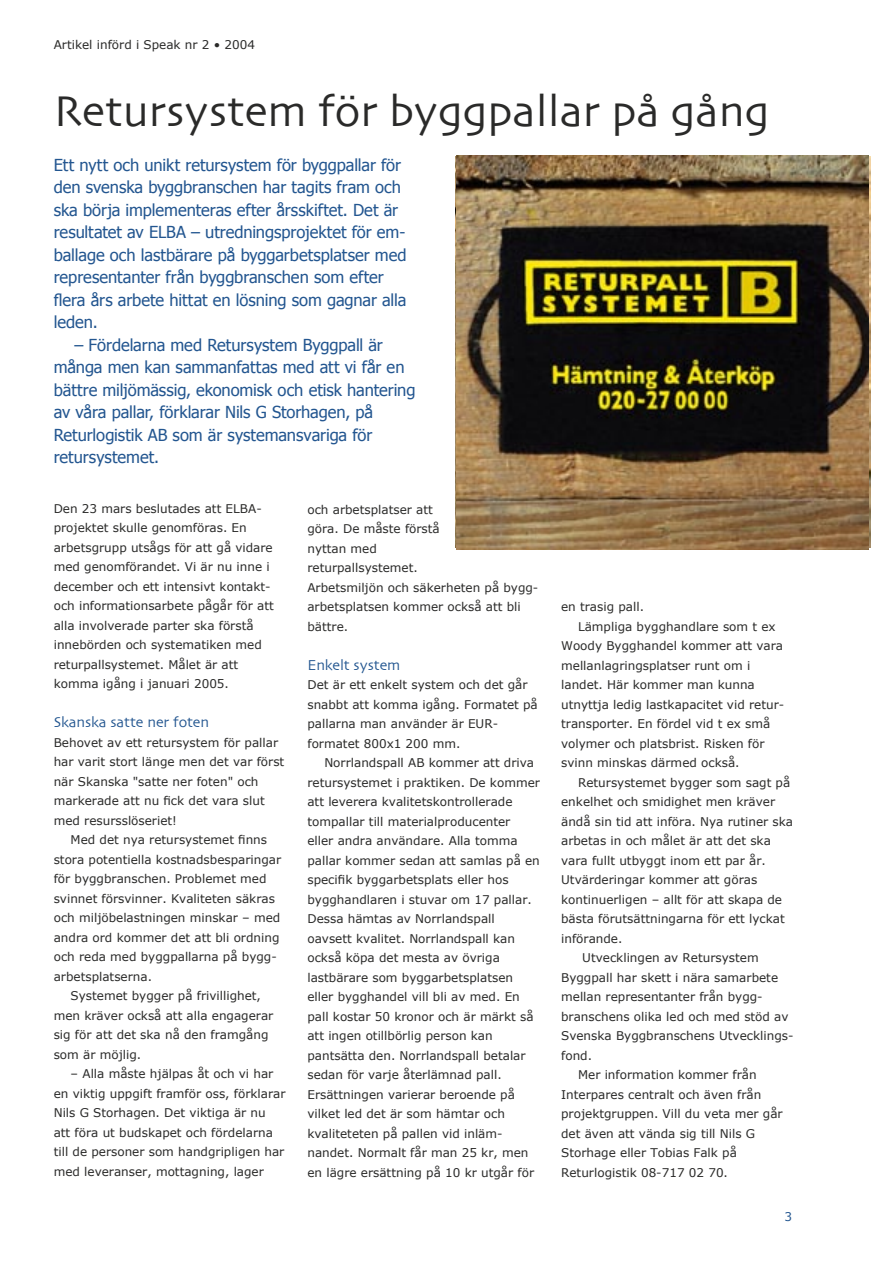
<style>
.page{position:relative;width:893px;height:1263px;background:#fff}
.page>*{position:absolute;margin:0;border:0;box-sizing:border-box;transform-origin:0 0}
.t1{font:45px "Skia";color:#2a2a29}
.t2{font:16.5px/22.5px "Tahoma";letter-spacing:-.005em;color:#235690}
.t3{font:15px "Skia";letter-spacing:-.01em;color:#235690}
.t4{font:12px/19.5px "Verdana";color:#2a2a29}
.t5{font:12px "Verdana";color:#235690}
</style>
<div class="page">
<img style="left:456px;top:156px;width:413px;height:394px">
<p class="t4" style="left:54px;top:34px;width:203px">Artikel införd i Speak nr 2 • 2004</p>
<h1 class="t1" style="left:54px;top:84px;width:717px">Retursystem för byggpallar på gång</h1>
<p class="t2" style="left:54px;top:153px;width:354px">Ett nytt och unikt retursystem för byggpallar för den svenska byggbranschen har tagits fram och ska börja implementeras efter årsskiftet. Det är resultatet av ELBA – utredningsprojektet för em&shy;ballage och lastbärare på byggarbetsplatser med representanter från byggbranschen som efter flera års arbete hittat en lösning som gagnar alla leden.</p>
<p class="t2" style="left:54px;top:333px;width:363px;text-indent:21px">– Fördelarna med Retursystem Byggpall är många men kan sammanfattas med att vi får en bättre miljömässig, ekonomisk och etisk hantering av våra pallar, förklarar Nils G Storhagen, på Returlogistik AB som är systemansvariga för retursystemet.</p>
<p class="t4" style="left:54px;top:498px;width:222px">Den 23 mars beslutades att ELBA&shy;projektet skulle genomföras. En arbetsgrupp utsågs för att gå vidare med genomförandet. Vi är nu inne i december och ett intensivt kontakt&shy;och informationsarbete pågår för att alla involverade parter ska förstå innebörden och systematiken med returpallsystemet. Målet är att komma igång i januari 2005.</p>
<p class="t3" style="left:54px;top:713px;width:157px">Skanska satte ner foten</p>
<p class="t4" style="left:54px;top:732px;width:232px">Behovet av ett retursystem för pallar har varit stort länge men det var först när Skanska "satte ner foten" och markerade att nu fick det vara slut med resursslöseriet!</p>
<p class="t4" style="left:71px;top:830px;width:198px">Med det nya retursystemet finns</p>
<p class="t4" style="left:54px;top:849px;width:229px">stora potentiella kostnadsbesparingar</p>
<p class="t4" style="left:54px;top:869px;width:214px">för byggbranschen. Problemet med</p>
<p class="t4" style="left:54px;top:888px;width:223px">svinnet försvinner. Kvaliteten säkras</p>
<p class="t4" style="left:54px;top:908px;width:228px">och miljöbelastningen minskar – med</p>
<p class="t4" style="left:54px;top:927px;width:227px">andra ord kommer det att bli ordning</p>
<p class="t4" style="left:54px;top:947px;width:225px">och reda med byggpallarna på bygg-</p>
<p class="t4" style="left:54px;top:966px;width:100px">arbetsplatserna.</p>
<p class="t4" style="left:71px;top:986px;width:192px">Systemet bygger på frivillighet,</p>
<p class="t4" style="left:54px;top:1005px;width:221px">men kräver också att alla engagerar</p>
<p class="t4" style="left:54px;top:1025px;width:216px">sig för att det ska nå den framgång</p>
<p class="t4" style="left:54px;top:1044px;width:89px">som är möjlig.</p>
<p class="t4" style="left:54px;top:1064px;width:233px;text-indent:17px">– Alla måste hjälpas åt och vi har en viktig uppgift framför oss, förklarar Nils G Storhagen. Det viktiga är nu<br>att föra ut budskapet och fördelarna till de personer som handgripligen har med leveranser, mottagning, lager</p>
<p class="t4" style="left:307px;top:499px;width:232px">och arbetsplatser att<br>göra. De måste förstå<br>nyttan med<br>returpallsystemet.<br>Arbetsmiljön och säkerheten på bygg&shy;arbetsplatsen kommer också att bli bättre.</p>
<p class="t3" style="left:307px;top:656px;width:94px">Enkelt system</p>
<p class="t4" style="left:307px;top:675px;width:232px">Det är ett enkelt system och det går snabbt att komma igång. Formatet på pallarna man använder är EUR&shy;formatet 800x1 200 mm.</p>
<p class="t4" style="left:307px;top:753px;width:234px;text-indent:17px">Norrlandspall AB kommer att driva retursystemet i praktiken. De kommer att leverera kvalitetskontrollerade tompallar till materialproducenter<br>eller andra användare. Alla tomma pallar kommer sedan att samlas på en specifik byggarbetsplats eller hos bygghandlaren i stuvar om 17 pallar.<br>Dessa hämtas av Norrlandspall oavsett kvalitet. Norrlandspall kan också köpa det mesta av övriga lastbärare som byggarbetsplatsen eller bygghandel vill bli av med. En pall kostar 50 kronor och är märkt så att ingen otillbörlig person kan pantsätta den. Norrlandspall betalar sedan för varje återlämnad pall.<br>Ersättningen varierar beroende på vilket led det är som hämtar och kvaliteteten på pallen vid inläm&shy;nandet. Normalt får man 25 kr, men en lägre ersättning på 10 kr utgår för</p>
<p class="t4" style="left:561px;top:597px;width:84px">en trasig pall.</p>
<p class="t4" style="left:578px;top:616px;width:199px">Lämpliga bygghandlare som t ex</p>
<p class="t4" style="left:561px;top:636px;width:223px">Woody Bygghandel kommer att vara</p>
<p class="t4" style="left:561px;top:655px;width:191px">mellanlagringsplatser runt om i</p>
<p class="t4" style="left:561px;top:675px;width:195px">landet. Här kommer man kunna</p>
<p class="t4" style="left:561px;top:694px;width:225px">utnyttja ledig lastkapacitet vid retur-</p>
<p class="t4" style="left:561px;top:714px;width:211px">transporter. En fördel vid t ex små</p>
<p class="t4" style="left:561px;top:733px;width:205px">volymer och platsbrist. Risken för</p>
<p class="t4" style="left:561px;top:753px;width:180px">svinn minskas därmed också.</p>
<p class="t4" style="left:578px;top:772px;width:214px">Retursystemet bygger som sagt på</p>
<p class="t4" style="left:561px;top:792px;width:215px">enkelhet och smidighet men kräver</p>
<p class="t4" style="left:561px;top:811px;width:233px">ändå sin tid att införa. Nya rutiner ska</p>
<p class="t4" style="left:561px;top:831px;width:211px">arbetas in och målet är att det ska</p>
<p class="t4" style="left:561px;top:850px;width:206px">vara fullt utbyggt inom ett par år.</p>
<p class="t4" style="left:561px;top:870px;width:198px">Utvärderingar kommer att göras</p>
<p class="t4" style="left:561px;top:889px;width:222px">kontinuerligen – allt för att skapa de</p>
<p class="t4" style="left:561px;top:909px;width:225px">bästa förutsättningarna för ett lyckat</p>
<p class="t4" style="left:561px;top:928px;width:63px">införande.</p>
<p class="t4" style="left:582px;top:948px;width:178px">Utvecklingen av Retursystem</p>
<p class="t4" style="left:561px;top:967px;width:218px">Byggpall har skett i nära samarbete</p>
<p class="t4" style="left:561px;top:987px;width:203px">mellan representanter från bygg-</p>
<p class="t4" style="left:561px;top:1006px;width:229px">branschens olika led och med stöd av</p>
<p class="t4" style="left:561px;top:1026px;width:234px">Svenska Byggbranschens Utvecklings-</p>
<p class="t4" style="left:561px;top:1045px;width:32px">fond.</p>
<p class="t4" style="left:578px;top:1065px;width:180px">Mer information kommer från</p>
<p class="t4" style="left:561px;top:1084px;width:202px">Interpares centralt och även från</p>
<p class="t4" style="left:561px;top:1104px;width:223px">projektgruppen. Vill du veta mer går</p>
<p class="t4" style="left:561px;top:1123px;width:195px">det även att vända sig till Nils G</p>
<p class="t4" style="left:561px;top:1143px;width:177px">Storhage eller Tobias Falk på</p>
<p class="t4" style="left:561px;top:1162px;width:168px">Returlogistik 08-717 02 70.</p>
<p class="t5" style="left:785px;top:1208px;width:9px">3</p>
</div>
